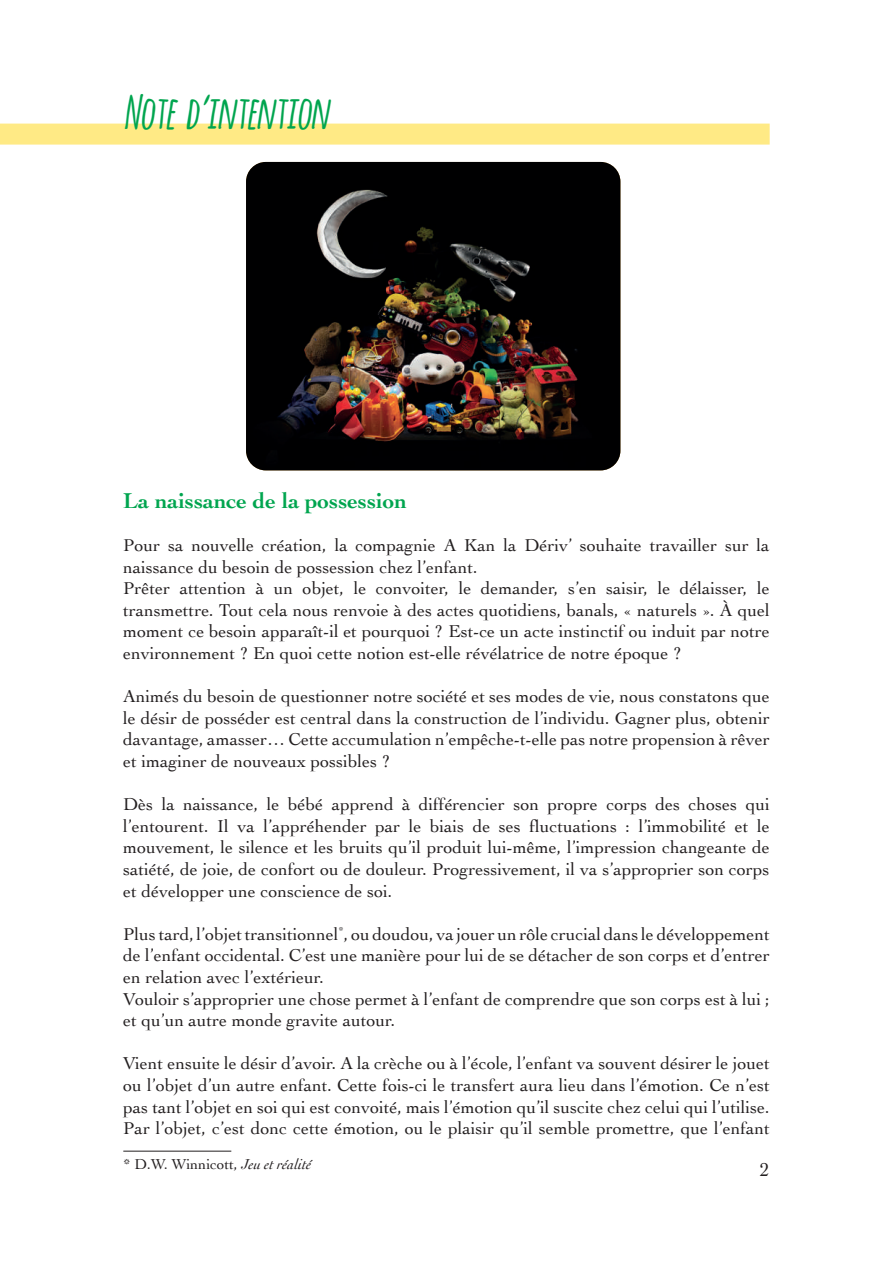
<style>
.page{position:relative;width:893px;height:1263px;background:#fff}
.page>*{position:absolute;margin:0;border:0;box-sizing:border-box;transform-origin:0 0}
.t1{font:italic 700 45px "Amatic";color:#00a54f}
.t2{font:700 22.5px "Cochin";color:#00a54f}
.t3{font:19.5px "Cochin";color:#231f20}
.t4{font:18px/21.6px "Cochin";color:#231f20;text-align:justify}
.t5{font:15px "Cochin";color:#231f20}
.s1{font-style:italic}
</style>
<div class="page">
<hr style="left:123px;top:1151px;width:108px;height:1px;background:#231f20">
<div style="left:0;top:124px;width:770px;height:21px;background:#ffea85"></div>
<img style="left:246px;top:162px;width:374px;height:308px">
<h1 class="t1" style="left:123px;top:80px;width:216px">Noted’intention</h1>
<p class="t2" style="left:123px;top:485px;width:285px">La naissance de la possession</p>
<p class="t4" style="left:123px;top:533px;width:648px;text-align:left">Pour sa nouvelle création, la compagnie A Kan la Dériv’ souhaite travailler sur la naissance du besoin de possession chez l’enfant.<br>Prêter attention à un objet, le convoiter, le demander, s’en saisir, le délaisser, le transmettre. Tout cela nous renvoie à des actes quotidiens, banals, « naturels ». À quel moment ce besoin apparaît-il et pourquoi ? Est-ce un acte instinctif ou induit par notre environnement ? En quoi cette notion est-elle révélatrice de notre époque ?</p>
<p class="t4" style="left:123px;top:685px;width:648px">Animés du besoin de questionner notre société et ses modes de vie, nous constatons que le désir de posséder est central dans la construction de l’individu. Gagner plus, obtenir davantage, amasser… Cette accumulation n’empêche-t-elle pas notre propension à rêver et imaginer de nouveaux possibles ?</p>
<p class="t4" style="left:123px;top:793px;width:648px">Dès la naissance, le bébé apprend à différencier son propre corps des choses qui l’entourent. Il va l’appréhender par le biais de ses fluctuations : l’immobilité et le mouvement, le silence et les bruits qu’il produit lui-même, l’impression changeante de satiété, de joie, de confort ou de douleur. Progressivement, il va s’approprier son corps et développer une conscience de soi.</p>
<p class="t4" style="left:123px;top:922px;width:648px;text-align:left">Plus tard, l’objet transitionnel<sup>*</sup>, ou doudou, va jouer un rôle crucial dans le développement de l’enfant occidental. C’est une manière pour lui de se détacher de son corps et d’entrer en relation avec l’extérieur.<br>Vouloir s’approprier une chose permet à l’enfant de comprendre que son corps est à lui ; et qu’un autre monde gravite autour.</p>
<p class="t4" style="left:123px;top:1052px;width:648px">Vient ensuite le désir d’avoir. A la crèche ou à l’école, l’enfant va souvent désirer le jouet ou l’objet d’un autre enfant. Cette fois-ci le transfert aura lieu dans l’émotion. Ce n’est pas tant l’objet en soi qui est convoité, mais l’émotion qu’il suscite chez celui qui l’utilise.<br>Par l’objet, c’est donc cette émotion, ou le plaisir qu’il semble promettre, que l’enfant</p>
<p class="t5" style="left:123px;top:1154px;width:190px">* D.W. Winnicott, <span class="s1">Jeu et réalité</span></p>
<p class="t3" style="left:760px;top:1156px;width:11px">2</p>
</div>
